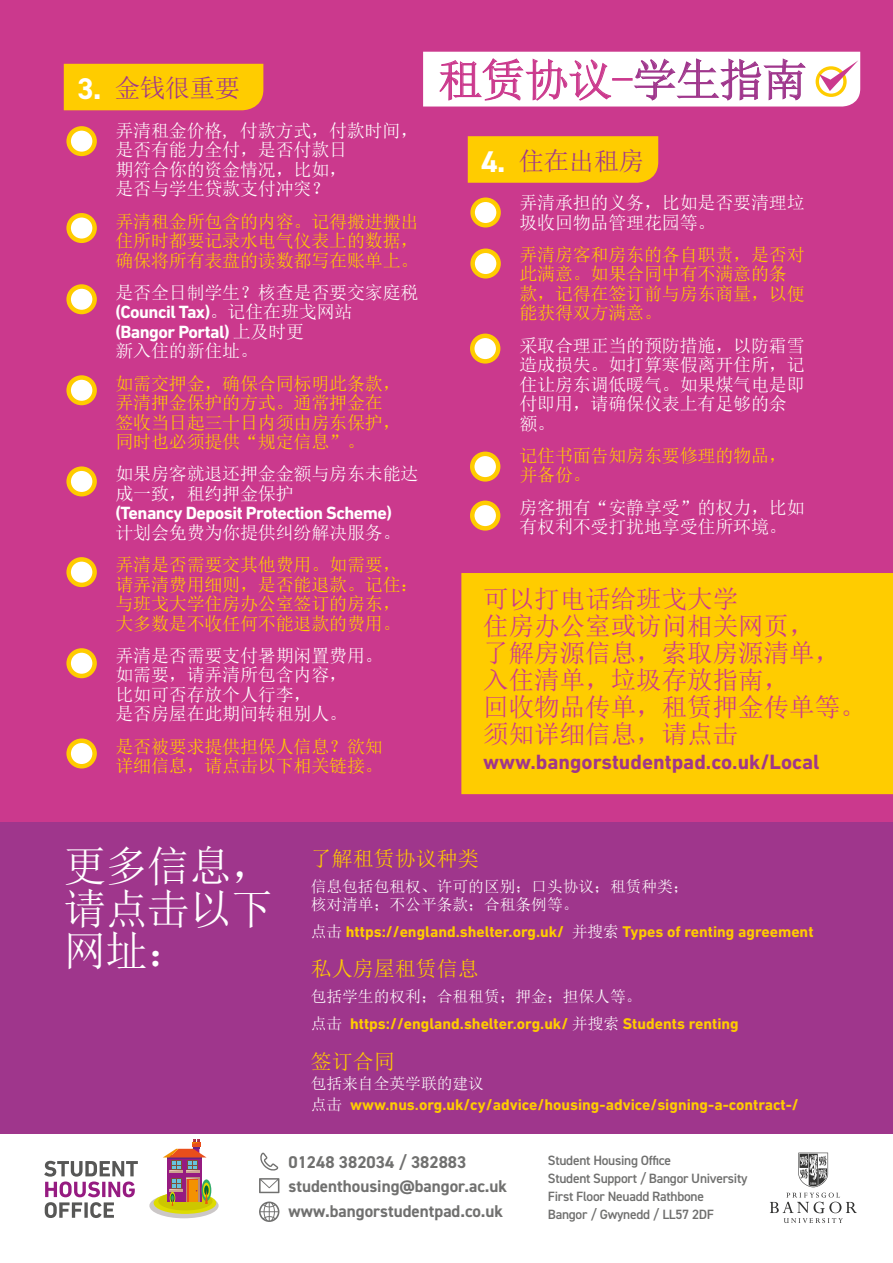
<style>
.page{position:relative;width:893px;height:1263px;background:#cb398d}
.page>*{position:absolute;margin:0;border:0;box-sizing:border-box;transform-origin:0 0}
.t1{font:44.7px "Sim Sun";letter-spacing:-.03em;color:#cb398d}
.t2{font:42.6px/42.6px "Sim Sun";letter-spacing:-.02em;color:#fff;text-align:justify}
.t3{font:700 30px "DIN2014";color:#fff}
.t4{font:25.5px/27px "Sim Sun";color:#cb398d}
.t5{font:25.5px "Sim Sun";letter-spacing:-.02em;color:#9f368c}
.t6{font:700 21px "DIN Next LT Pro";color:#9f368c}
.t7{font:21px "Sim Sun";color:#fc0}
.t8{font:18px/19.5px "Sim Sun";letter-spacing:-.01em;color:#fff}
.t9{font:18px/19.5px "Sim Sun";letter-spacing:-.01em;color:#fc0}
.t10{font:700 17.1px "DIN2014";color:#70706f}
.t11{font:700 15.75px "DIN Next LT Pro";color:#fc0}
.t12{font:15.75px/18px "Sim Sun";color:#fff}
.t13{font:600 13.5px "DIN2014";letter-spacing:-.02em;color:#70706f}
.s1{font-family:"DIN Next LT Pro";font-weight:700}
.s2{color:#9f368c}
.s3{font-family:"Sim Sun";font-weight:400;color:#fff}
</style>
<div class="page">
<div style="left:0;top:823px;width:893px;height:440px;background:#9f368c"></div>
<div style="left:461px;top:573px;width:432px;height:221px;background:#fc0"></div>
<svg style="left:69px;top:128px;width:26px;height:26px"></svg>
<div style="left:66px;top:126px;width:31px;height:30px;border:4px solid #fc0;border-radius:50%"></div>
<svg style="left:69px;top:286px;width:26px;height:26px"></svg>
<div style="left:66px;top:284px;width:31px;height:30px;border:4px solid #fc0;border-radius:50%"></div>
<svg style="left:69px;top:215px;width:26px;height:26px"></svg>
<div style="left:66px;top:213px;width:31px;height:30px;border:4px solid #fc0;border-radius:50%"></div>
<svg style="left:69px;top:377px;width:26px;height:26px"></svg>
<div style="left:66px;top:375px;width:31px;height:30px;border:4px solid #fc0;border-radius:50%"></div>
<svg style="left:69px;top:469px;width:26px;height:25px"></svg>
<div style="left:66px;top:466px;width:31px;height:30px;border:4px solid #fc0;border-radius:50%"></div>
<svg style="left:69px;top:559px;width:26px;height:26px"></svg>
<div style="left:66px;top:557px;width:31px;height:30px;border:4px solid #fc0;border-radius:50%"></div>
<svg style="left:69px;top:650px;width:26px;height:26px"></svg>
<div style="left:66px;top:648px;width:31px;height:30px;border:4px solid #fc0;border-radius:50%"></div>
<svg style="left:69px;top:741px;width:26px;height:25px"></svg>
<div style="left:66px;top:738px;width:31px;height:30px;border:4px solid #fc0;border-radius:50%"></div>
<div style="left:64px;top:64px;width:199px;height:46px;background:#fc0"></div>
<svg style="left:473px;top:200px;width:26px;height:25px"></svg>
<div style="left:470px;top:197px;width:31px;height:30px;border:4px solid #fc0;border-radius:50%"></div>
<svg style="left:473px;top:251px;width:26px;height:25px"></svg>
<div style="left:470px;top:249px;width:31px;height:29px;border:4px solid #fc0;border-radius:50%"></div>
<div style="left:468px;top:136px;width:190px;height:47px;background:#fc0"></div>
<svg style="left:472px;top:336px;width:26px;height:25px"></svg>
<div style="left:470px;top:334px;width:30px;height:30px;border:4px solid #fc0;border-radius:50%"></div>
<svg style="left:472px;top:454px;width:26px;height:25px"></svg>
<div style="left:470px;top:452px;width:30px;height:30px;border:4px solid #fc0;border-radius:50%"></div>
<svg style="left:472px;top:503px;width:26px;height:25px"></svg>
<div style="left:470px;top:501px;width:30px;height:30px;border:4px solid #fc0;border-radius:50%"></div>
<div style="left:0;top:1134px;width:893px;height:129px;background:#fff"></div>
<div style="left:149px;top:1193px;width:70px;height:25px;background:#cbc7c7;border-radius:50%"></div>
<div style="left:154px;top:1192px;width:62px;height:22px;background:#dedc00;border-radius:50%"></div>
<div style="left:158px;top:1192px;width:55px;height:18px;background:#cdc700;border-radius:50%"></div>
<svg style="left:168px;top:1172px;width:34px;height:30px"></svg>
<div style="left:186px;top:1178px;width:14px;height:24px;background:#b98a78"></div>
<svg style="left:163px;top:1139px;width:44px;height:33px"></svg>
<svg style="left:202px;top:1179px;width:9px;height:22px"></svg>
<svg style="left:203px;top:1182px;width:7px;height:16px"></svg>
<svg style="left:204px;top:1185px;width:5px;height:10px"></svg>
<svg style="left:205px;top:1189px;width:3px;height:15px"></svg>
<svg style="left:169px;top:1178px;width:29px;height:28px"></svg>
<svg style="left:44px;top:1161px;width:94px;height:57px"></svg>
<svg style="left:770px;top:1153px;width:87px;height:70px"></svg>
<svg style="left:259px;top:1201px;width:20px;height:21px"></svg>
<svg style="left:259px;top:1178px;width:20px;height:15px"></svg>
<svg style="left:260px;top:1153px;width:18px;height:18px"></svg>
<svg style="left:423px;top:52px;width:437px;height:55px;background:#f3dfea"></svg>
<p class="t3" style="left:78px;top:69px;width:25px">3.</p>
<p class="t5" style="left:115px;top:76px;width:127px">金钱很重要</p>
<p class="t8" style="left:115px;top:121px;width:304px">弄清租金价格, 付款方式，付款时间，是否有能力全付，是否付款日<br>期符合你的资金情况，比如，<br>是否与学生贷款支付冲突？</p>
<p class="t9" style="left:115px;top:211px;width:305px;text-align:justify">弄清租金所包含的内容。记得搬进搬出住所时都要记录水电气仪表上的数据，确保将所有表盘的读数都写在账单上。</p>
<p class="t8" style="left:115px;top:283px;width:305px">是否全日制学生？核查是否要交家庭税<span class="s1">(Council Tax)</span>。记住在班戈网站<br><span class="s1">(Bangor Portal)</span> 上及时更<br>新入住的新住址。</p>
<p class="t9" style="left:115px;top:373px;width:287px">如需交押金，确保合同标明此条款，弄清押金保护的方式。通常押金在签收当日起三十日内须由房东保护，同时也必须提供“规定信息”。</p>
<p class="t8" style="left:115px;top:464px;width:305px">如果房客就退还押金金额与房东未能达成一致，租约押金保护<br><span class="s1">(Tenancy Deposit Protection Scheme)<br></span>计划会免费为你提供纠纷解决服务。</p>
<p class="t9" style="left:115px;top:555px;width:305px">弄清是否需要交其他费用。如需要，请弄清费用细则，是否能退款。记住：与班戈大学住房办公室签订的房东，大多数是不收任何不能退款的费用。</p>
<p class="t8" style="left:115px;top:646px;width:269px">弄清是否需要支付暑期闲置费用。如需要，请弄清所包含内容，<br>比如可否存放个人行李，<br>是否房屋在此期间转租别人。</p>
<p class="t9" style="left:115px;top:736px;width:269px">是否被要求提供担保人信息？欲知详细信息，请点击以下相关链接。</p>
<p class="t1" style="left:438px;top:57px;width:370px">租赁协议-<span class="s2">学生指南</span></p>
<p class="t3" style="left:482px;top:141px;width:25px">4.</p>
<p class="t5" style="left:519px;top:148px;width:127px">住在出租房</p>
<p class="t8" style="left:519px;top:193px;width:287px">弄清承担的义务，比如是否要清理垃圾收回物品管理花园等。</p>
<p class="t9" style="left:519px;top:245px;width:287px">弄清房客和房东的各自职责，是否对此满意。如果合同中有不满意的条款，记得在签订前与房东商量，以便能获得双方满意。</p>
<p class="t8" style="left:519px;top:335px;width:287px">采取合理正当的预防措施，以防霜雪造成损失。如打算寒假离开住所，记住让房东调低暖气。如果煤气电是即付即用，请确保仪表上有足够的余额。</p>
<p class="t9" style="left:519px;top:446px;width:269px">记住书面告知房东要修理的物品，并备份。</p>
<p class="t8" style="left:519px;top:497px;width:287px">房客拥有“安静享受”的权力，比如有权利不受打扰地享受住所环境。</p>
<p class="t4" style="left:483px;top:586px;width:384px">可以打电话给班戈大学<br>住房办公室或访问相关网页，<br>了解房源信息，索取房源清单，入住清单，垃圾存放指南，<br>回收物品传单，租赁押金传单等。须知详细信息，请点击</p>
<p class="t6" style="left:483px;top:749px;width:338px">www.bangorstudentpad.co.uk/Local</p>
<p class="t2" style="left:64px;top:844px;width:211px">更多信息，请点击以下网址：</p>
<p class="t7" style="left:311px;top:847px;width:169px">了解租赁协议种类</p>
<p class="t12" style="left:311px;top:877px;width:379px">信息包括包租权、许可的区别；口头协议；租赁种类；核对清单；不公平条款；合租条例等。</p>
<p class="t11" style="left:311px;top:922px;width:504px"><span class="s3">点击</span> https://england.shelter.org.uk/ <span class="s3">并搜索</span> Types of renting agreement</p>
<p class="t7" style="left:311px;top:958px;width:169px">私人房屋租赁信息</p>
<p class="t12" style="left:311px;top:988px;width:332px">包括学生的权利；合租租赁；押金；担保人等。</p>
<p class="t11" style="left:311px;top:1014px;width:430px"><span class="s3">点击</span> https://england.shelter.org.uk/ <span class="s3">并搜索</span> Students renting</p>
<p class="t7" style="left:311px;top:1050px;width:85px">签订合同</p>
<p class="t12" style="left:311px;top:1074px;width:175px">包括来自全英学联的建议</p>
<p class="t11" style="left:311px;top:1095px;width:490px"><span class="s3">点击</span> www.nus.org.uk/cy/advice/housing-advice/signing-a-contract-/</p>
<p class="t10" style="left:288px;top:1151px;width:179px">01248 382034 / 382883</p>
<p class="t10" style="left:288px;top:1199px;width:216px">www.bangorstudentpad.co.uk</p>
<p class="t10" style="left:288px;top:1175px;width:220px">studenthousing@bangor.ac.uk</p>
<p class="t13" style="left:548px;top:1151px;width:125px">Student Housing Office</p>
<p class="t13" style="left:548px;top:1169px;width:201px">Student Support / Bangor University</p>
<p class="t13" style="left:548px;top:1187px;width:158px">First Floor Neuadd Rathbone</p>
<p class="t13" style="left:548px;top:1205px;width:168px">Bangor / Gwynedd / LL57 2DF</p>
</div>
